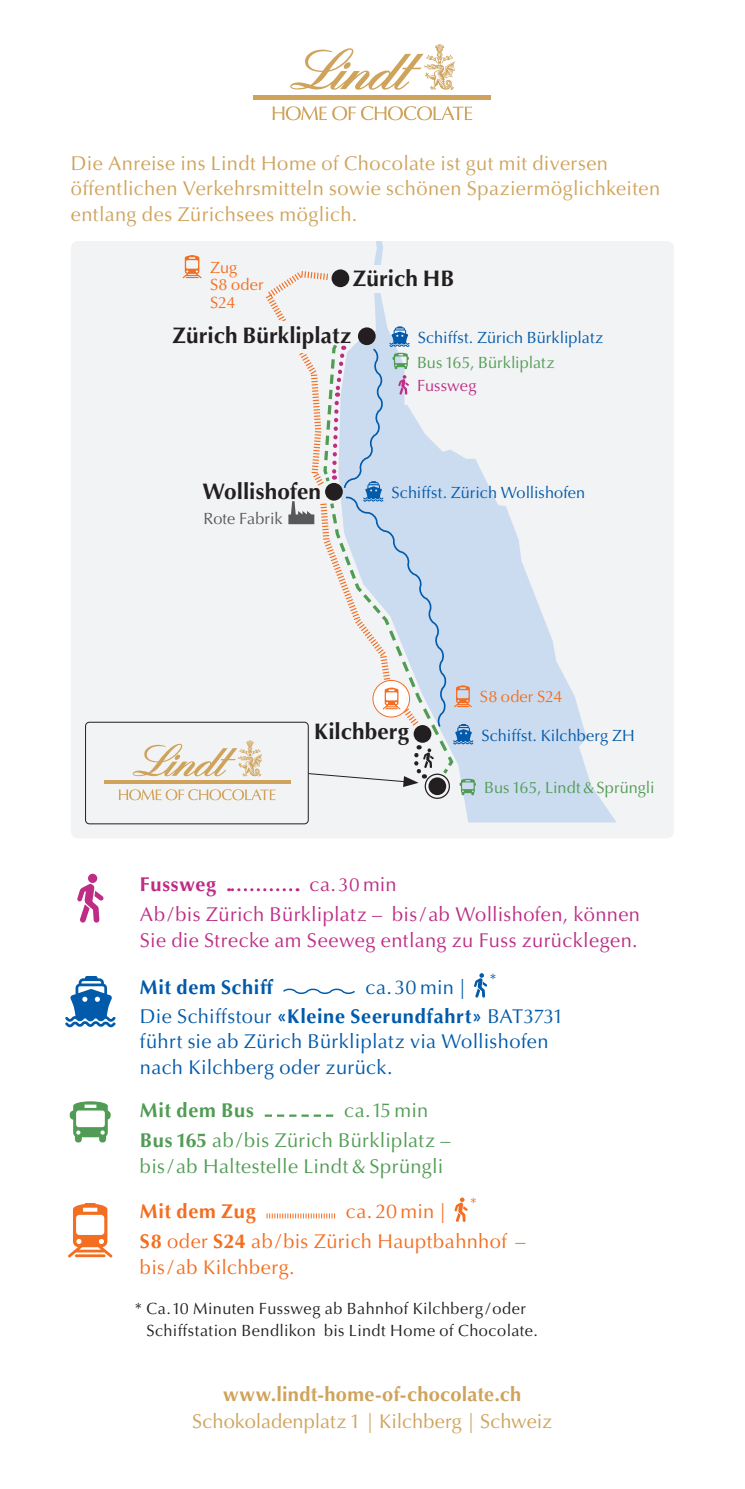
<style>
.page{position:relative;width:745px;height:1489px;background:#fff}
.page>*{position:absolute;margin:0;border:0;box-sizing:border-box;transform-origin:0 0}
.t1{font:700 22.5px "Optima LT Pro";letter-spacing:.005em;color:#231f20}
.t2{font:20px/25.5px "Optima LT Pro";letter-spacing:.015em;color:#cfa35b}
.t3{font:20px/25.5px "Optima LT Pro";letter-spacing:.015em;color:#015aaa}
.t4{font:20px/29.8px "Optima LT Pro";letter-spacing:.02em;color:#bd2d86}
.t5{font:20px/29.8px "Optima LT Pro";letter-spacing:.015em;color:#519c54}
.t6{font:20px/26.2px "Optima LT Pro";letter-spacing:.02em;color:#f36e21}
.t7{font:700 20px "Optima LT Pro";letter-spacing:.01em;color:#cfa35b}
.t8{font:700 20px "Optima LT Pro";letter-spacing:.03em;color:#015aaa}
.t9{font:700 20px "Optima LT Pro";letter-spacing:.035em;color:#519c54}
.t10{font:700 20px "Optima LT Pro";letter-spacing:.035em;color:#f36e21}
.t11{font:700 20px "Optima LT Pro";letter-spacing:.035em;color:#bd2d86}
.t12{font:16.25px/21.2px "Optima LT Pro";letter-spacing:.03em;color:#231f20}
.t13{font:16.25px "Optima LT Pro";color:#015aaa}
.t14{font:16.25px "Optima LT Pro";color:#519c54}
.t15{font:16.25px/17.5px "Optima LT Pro";letter-spacing:.01em;color:#f36e21}
.t16{font:16.25px "Optima LT Pro";letter-spacing:.005em;color:#57585a}
.t17{font:16.25px "Optima LT Pro";letter-spacing:.005em;color:#bd2d86}
.t18{font:15px "Optima LT Pro";color:#015aaa}
.t19{font:15px "Optima LT Pro";color:#f36e21}
.s1{font-size:19px}
.s2{font-weight:700}
</style>
<div class="page">
<div style="left:71px;top:241px;width:602px;height:597px;background:#f2f3f4;border-radius:7px"></div>
<svg style="left:375px;top:241px;width:241px;height:581px"></svg>
<svg style="left:228px;top:888px;width:62px;height:3px"></svg>
<div style="left:88px;top:873px;width:9px;height:10px;background:#bd2d86;border-radius:50%"></div>
<svg style="left:77px;top:884px;width:27px;height:38px"></svg>
<svg style="left:283px;top:988px;width:72px;height:6px"></svg>
<svg style="left:474px;top:973px;width:13px;height:24px"></svg>
<svg style="left:65px;top:976px;width:51px;height:51px"></svg>
<svg style="left:264px;top:1114px;width:69px;height:2px"></svg>
<svg style="left:70px;top:1101px;width:41px;height:41px"></svg>
<svg style="left:290px;top:44px;width:165px;height:46px"></svg>
<svg style="left:272px;top:106px;width:83px;height:14px"></svg>
<svg style="left:361px;top:106px;width:111px;height:14px"></svg>
<hr style="left:253px;top:95px;width:237px;height:4px;background:#cfa35b">
<svg style="left:68px;top:1203px;width:44px;height:54px"></svg>
<svg style="left:266px;top:1213px;width:69px;height:5px"></svg>
<svg style="left:454px;top:1197px;width:13px;height:24px"></svg>
<div style="left:85px;top:721px;width:223px;height:103px;border:1px solid #231f20;border-radius:4px"></div>
<hr style="left:104px;top:780px;width:186px;height:3px;background:#cfa35b">
<svg style="left:119px;top:255px;width:356px;height:545px"></svg>
<p class="t2" style="left:71px;top:150px;width:590px">Die Anreise ins Lindt Home of Chocolate ist gut mit diversen öffentlichen Verkehrsmitteln sowie schönen Spaziermöglichkeiten entlang des Zürichsees möglich.</p>
<p class="t15" style="left:210px;top:259px;width:55px">Zug<br>S8 oder<br>S24</p>
<p class="t1" style="left:352px;top:264px;width:103px">Zürich HB</p>
<p class="t1" style="left:172px;top:321px;width:180px">Zürich Bürkliplatz</p>
<p class="t1" style="left:202px;top:477px;width:120px">Wollishofen</p>
<p class="t16" style="left:203px;top:508px;width:80px">Rote Fabrik</p>
<p class="t13" style="left:417px;top:328px;width:187px">Schiffst. Zürich Bürkliplatz</p>
<p class="t14" style="left:417px;top:352px;width:139px">Bus 165, Bürkliplatz</p>
<p class="t17" style="left:417px;top:375px;width:61px">Fussweg</p>
<p class="t13" style="left:391px;top:482px;width:195px">Schiffst. Zürich Wollishofen</p>
<p class="t15" style="left:479px;top:687px;width:84px">S8 oder S24</p>
<p class="t1" style="left:314px;top:717px;width:96px">Kilchberg</p>
<p class="t13" style="left:481px;top:725px;width:155px">Schiffst. Kilchberg ZH</p>
<p class="t14" style="left:483px;top:777px;width:172px">Bus 165, Lindt&amp;Sprüngli</p>
<p class="t4" style="left:140px;top:869px;width:501px;text-indent:169px">ca.<span class="s1">30</span> min<br>Ab/bis Zürich Bürkliplatz – bis/ ab Wollishofen, können</p>
<p class="t4" style="left:140px;top:925px;width:499px">Sie die Strecke am Seeweg entlang zu Fuss zurücklegen.</p>
<p class="t8" style="left:140px;top:974px;width:135px">Mit dem Schiff</p>
<p class="t3" style="left:365px;top:974px;width:102px">ca.30 min |</p>
<p class="t11" style="left:140px;top:871px;width:78px">Fussweg</p>
<p class="t18" style="left:489px;top:969px;width:8px">*</p>
<p class="t3" style="left:140px;top:1003px;width:425px">Die Schiffstour <span class="s2">«Kleine Seerundfahrt»</span> BAT3731 führt sie ab Zürich Bürkliplatz via Wollishofen nach Kilchberg oder zurück.</p>
<p class="t9" style="left:140px;top:1097px;width:115px">Mit dem Bus</p>
<p class="t5" style="left:140px;top:1095px;width:312px;text-indent:204px">ca.15 min<br><span class="s2">Bus 165</span> ab/bis Zürich Bürkliplatz –</p>
<p class="t5" style="left:140px;top:1151px;width:304px">bis/ab Haltestelle Lindt &amp; Sprüngli</p>
<p class="t19" style="left:470px;top:1193px;width:8px">*</p>
<p class="t6" style="left:140px;top:1228px;width:386px"><span class="s2">S8</span> oder <span class="s2">S24</span> ab/bis Zürich Hauptbahnhof – bis/ab Kilchberg.</p>
<p class="t10" style="left:140px;top:1198px;width:117px">Mit dem Zug</p>
<p class="t6" style="left:346px;top:1198px;width:102px">ca. 20 min |</p>
<p class="t12" style="left:146px;top:1298px;width:393px;text-indent:-12px">* Ca. 10 Minuten Fussweg ab Bahnhof Kilchberg /oder<br>Schiffstation Bendlikon bis Lindt Home of Chocolate.</p>
<p class="t7" style="left:223px;top:1381px;width:299px">www.lindt-home-of-chocolate.ch</p>
<p class="t2" style="left:192px;top:1408px;width:361px">Schokoladenplatz 1 | Kilchberg | Schweiz</p>
</div>
